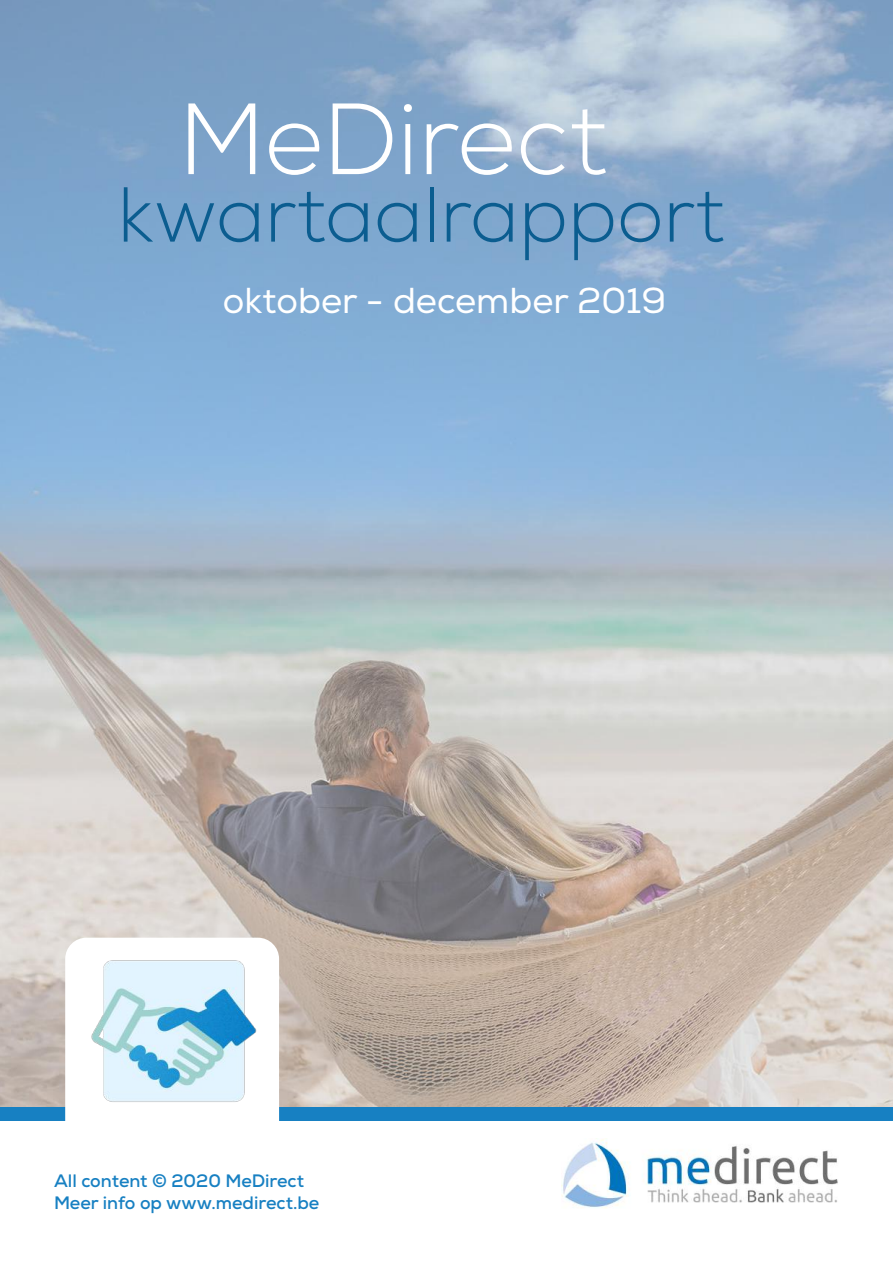
<style>
.page{position:relative;width:893px;height:1263px;background:#fff}
.page>*{position:absolute;margin:0;border:0;box-sizing:border-box;transform-origin:0 0}
.t1{font:300 100.95px "Nexa";letter-spacing:-.005em;color:#fff}
.t2{font:300 77.7px "Nexa";color:#0b5d90}
.t3{font:36px "Nexa";color:#fff}
.t4{font:700 18px/21.6px "Nexa";color:#1780c2}
</style>
<div class="page">
<img style="left:0;top:0;width:893px;height:1106px">
<div style="left:0;top:1107px;width:893px;height:14px;background:#1780c2"></div>
<img style="left:562px;top:1138px;width:276px;height:70px">
<div style="left:65px;top:938px;width:214px;height:213px;background:#fff;border-radius:21px"></div>
<img style="left:91px;top:960px;width:166px;height:142px">
<h1 class="t1" style="left:178px;top:80px;width:430px">MeDirect</h1>
<h2 class="t2" style="left:118px;top:169px;width:608px">kwartaalrapport</h2>
<h3 class="t3" style="left:223px;top:279px;width:445px">oktober - december 2019</h3>
<p class="t4" style="left:54px;top:1170px;width:267px">All content © 2020 MeDirect<br>Meer info op www.medirect.be</p>
</div>
